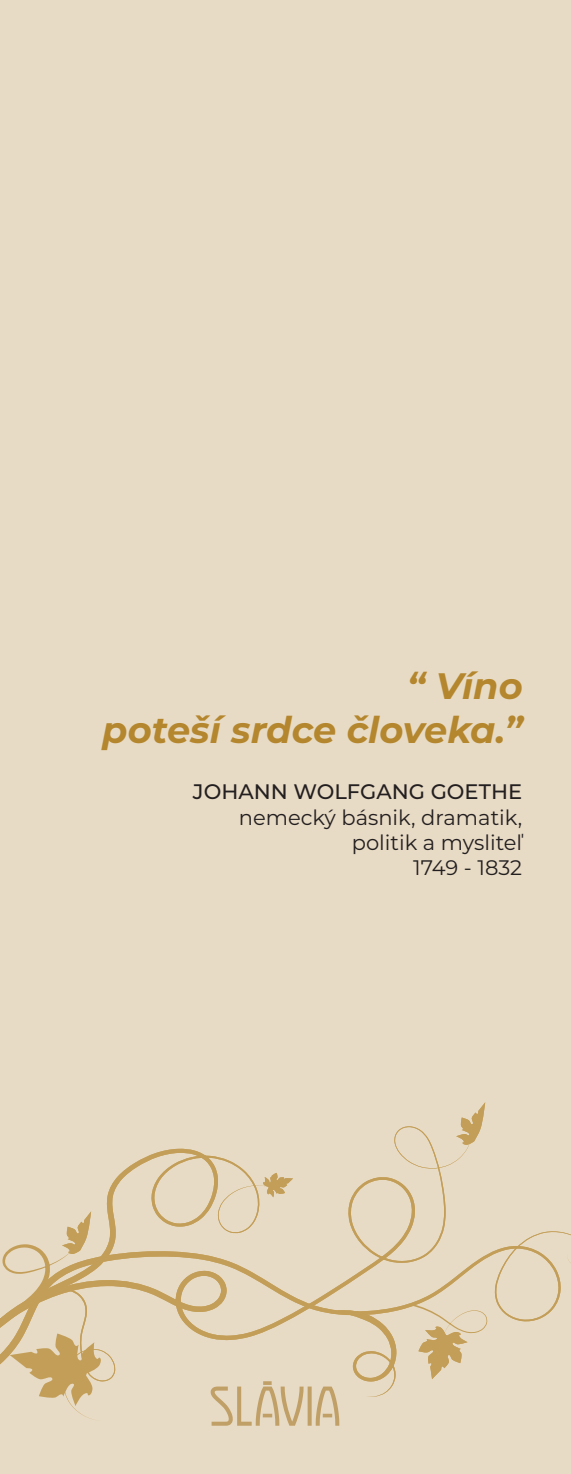
<style>
.page{position:relative;width:571px;height:1474px;background:#fff}
.page>*{position:absolute;margin:0;border:0;box-sizing:border-box;transform-origin:0 0}
.t1{font:italic 700 36.75px/44.1px "Montserrat";color:#b4862d;text-align:right}
.t2{font:21px/25.2px "Montserrat";color:#231f20;text-align:right}
.t3{font:500 21px "Montserrat";color:#231f20}
</style>
<div class="page">
<div style="left:0;top:0;width:570px;height:1473px;background:#e8dbc5"></div>
<svg style="left:273px;top:1126px;width:197px;height:104px"></svg>
<svg style="left:273px;top:1230px;width:297px;height:127px"></svg>
<svg style="left:210px;top:1309px;width:186px;height:116px"></svg>
<svg style="left:106px;top:1148px;width:167px;height:195px"></svg>
<svg style="left:262px;top:1172px;width:31px;height:25px"></svg>
<svg style="left:456px;top:1102px;width:29px;height:42px"></svg>
<svg style="left:410px;top:1303px;width:77px;height:76px"></svg>
<svg style="left:0;top:1211px;width:115px;height:209px"></svg>
<h1 class="t1" style="left:102px;top:662px;width:422px">“ Víno<br>poteší srdce človeka.”</h1>
<p class="t3" style="left:193px;top:777px;width:330px">JOHANN WOLFGANG GOETHE</p>
<p class="t2" style="left:239px;top:804px;width:285px">nemecký básnik, dramatik, politik a mysliteľ<br>1749 - 1832</p>
</div>
